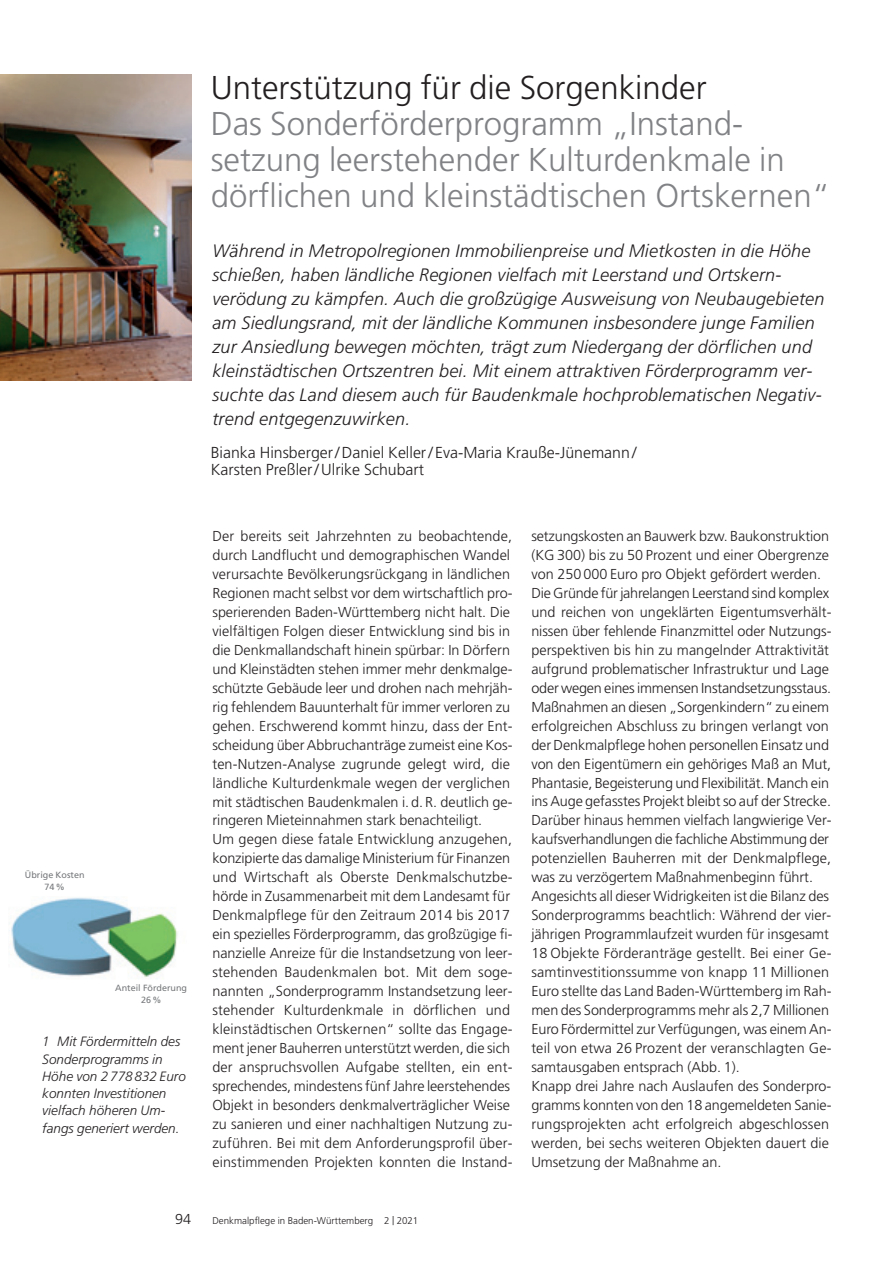
<style>
.page{position:relative;width:893px;height:1263px;background:#fff}
.page>*{position:absolute;margin:0;border:0;box-sizing:border-box;transform-origin:0 0}
.t1{font:300 33px/36px "Frutiger";color:#808285}
.t2{font:300 33px "Frutiger";color:#231f20}
.t3{font:italic 300 18px/24px "Frutiger";letter-spacing:.01em;color:#231f20}
.t4{font:300 15.9px/16.5px "Frutiger";color:#231f20}
.t5{font:300 14.4px/19px "Frutiger";color:#231f20}
.t6{font:italic 300 13.5px/17.2px "Frutiger";color:#231f20}
.t7{font:300 9.75px "Frutiger";color:#231f20}
.t8{font:9px/12px "Frutiger";color:#76787b;text-align:center}
.s1{font-size:12px}
</style>
<div class="page">
<img style="left:0;top:74px;width:191px;height:307px">
<img style="left:9px;top:897px;width:169px;height:81px">
<div style="left:169px;top:977px;width:18px;height:9px;background:#fff"></div>
<h1 class="t2" style="left:211px;top:74px;width:497px">Unterstützung für die Sorgenkinder</h1>
<h1 class="t1" style="left:211px;top:108px;width:621px">Das Sonderförderprogramm „Instand - setzung leerstehender Kulturdenkmale in dörflichen und kleinstädtischen Ortskernen“</h1>
<p class="t3" style="left:212px;top:240px;width:613px">Während in Metropolregionen Immobilienpreise und Mietkosten in die Höhe schießen, haben ländliche Regionen vielfach mit Leerstand und Ortskern - verödung zu kämpfen. Auch die großzügige Ausweisung von Neubaugebieten am Siedlungsrand, mit der ländliche Kommunen insbesondere junge Familien zur Ansiedlung bewegen möchten, trägt zum Niedergang der dörflichen und kleinstädtischen Ortszentren bei. Mit einem attraktiven Förderprogramm ver&shy;suchte das Land diesem auch für Baudenkmale hochproblematischen Negativ&shy;trend entgegenzuwirken.</p>
<p class="t4" style="left:211px;top:446px;width:427px">Bianka Hinsberger/Daniel Keller/Eva-Maria Krauße-Jünemann /<br>Karsten Preßler/Ulrike Schubart</p>
<p class="t8" style="left:25px;top:870px;width:61px">Übrige Kosten<br>74%</p>
<p class="t8" style="left:115px;top:982px;width:73px">Anteil Förderung<br>26%</p>
<p class="t6" style="left:42px;top:1034px;width:145px">1 Mit Fördermitteln des<br>Sonderprogramms in<br>Höhe von 2 778 832 Euro konnten Investitionen vielfach höheren Um&shy;fangs generiert werden.</p>
<p class="t5" style="left:175px;top:1211px;width:18px">94</p>
<p class="t5" style="left:212px;top:527px;width:302px">Der bereits seit Jahrzehnten zu beobachtende, durch Landflucht und demographischen Wandel verursachte Bevölkerungsrückgang in ländlichen Regionen macht selbst vor dem wirtschaftlich pro&shy;sperierenden Baden-Württemberg nicht halt. Die vielfältigen Folgen dieser Entwicklung sind bis in die Denkmallandschaft hinein spürbar: In Dörfern und Kleinstädten stehen immer mehr denkmalge&shy;schützte Gebäude leer und drohen nach mehrjäh&shy;rig fehlendem Bauunterhalt für immer verloren zu gehen. Erschwerend kommt hinzu, dass der Ent&shy;scheidung über Abbruchanträge zumeist eine Kos&shy;ten-Nutzen-Analyse zugrunde gelegt wird, die ländliche Kulturdenkmale wegen der verglichen mit städtischen Baudenkmalen i.d.R. deutlich ge&shy;ringeren Mieteinnahmen stark benachteiligt.<br>Um gegen diese fatale Entwicklung anzugehen, konzipierte das damalige Ministerium für Finanzen und Wirtschaft als Oberste Denkmalschutzbe&shy;hörde in Zusammenarbeit mit dem Landesamt für Denkmalpflege für den Zeitraum 2014 bis 2017 ein spezielles Förderprogramm, das großzügige fi&shy;nanzielle Anreize für die Instandsetzung von leer&shy;stehenden Baudenkmalen bot. Mit dem soge&shy;nannten „Sonderprogramm Instandsetzung leer&shy;stehender Kulturdenkmale in dörflichen und kleinstädtischen Ortskernen“ sollte das Engage&shy;ment jener Bauherren unterstützt werden, die sich der anspruchsvollen Aufgabe stellten, ein ent&shy;sprechendes, mindestens fünf Jahre leerstehendes Objekt in besonders denkmalverträglicher Weise zu sanieren und einer nachhaltigen Nutzung zu&shy;zuführen. Bei mit dem Anforderungsprofil über&shy;einstimmenden Projekten konnten die Instand-</p>
<p class="t5" style="left:531px;top:527px;width:302px">setzungskosten an Bauwerk bzw. Baukonstruktion (KG 300) bis zu 50 Prozent und einer Obergrenze von 250 000 Euro pro Objekt gefördert werden.<br>Die Gründe für jahrelangen Leerstand sind komplex und reichen von ungeklärten Eigentumsverhält&shy;nissen über fehlende Finanzmittel oder Nutzungs&shy;perspektiven bis hin zu mangelnder Attraktivität aufgrund problematischer Infrastruktur und Lage oder wegen eines immensen Instandsetzungsstaus.<br>Maßnahmen an diesen „Sorgenkindern“ zu einem erfolgreichen Abschluss zu bringen verlangt von der Denkmalpflege hohen personellen Einsatz und von den Eigentümern ein gehöriges Maß an Mut, Phantasie, Begeisterung und Flexibilität. Manch ein ins Auge gefasstes Projekt bleibt so auf der Strecke.<br>Darüber hinaus hemmen vielfach langwierige Ver&shy;kaufsverhandlungen die fachliche Abstimmung der potenziellen Bauherren mit der Denkmalpflege, was zu verzögertem Maßnahmenbeginn führt.<br>Angesichts all dieser Widrigkeiten ist die Bilanz des Sonderprogramms beachtlich: Während der vier&shy;jährigen Programmlaufzeit wurden für insgesamt 18 Objekte Förderanträge gestellt. Bei einer Ge&shy;samtinvestitionssumme von knapp 11 Millionen Euro stellte das Land Baden-Württemberg im Rah&shy;men des Sonderprogramms mehr als 2,7 Millionen Euro Fördermittel zur Verfügungen, was einem An&shy;teil von etwa 26 Prozent der veranschlagten Ge&shy;samtausgaben entsprach (Abb. 1).<br>Knapp drei Jahre nach Auslaufen des Sonderpro&shy;gramms konnten von den 18 angemeldeten Sanie - rungsprojekten acht erfolgreich abgeschlossen werden, bei sechs weiteren Objekten dauert die Umsetzung der Maßnahme an.</p>
<p class="t7" style="left:212px;top:1217px;width:207px">Denkmalpflege in Baden-Württemberg 2 <span class="s1">|</span> 2021</p>
</div>
